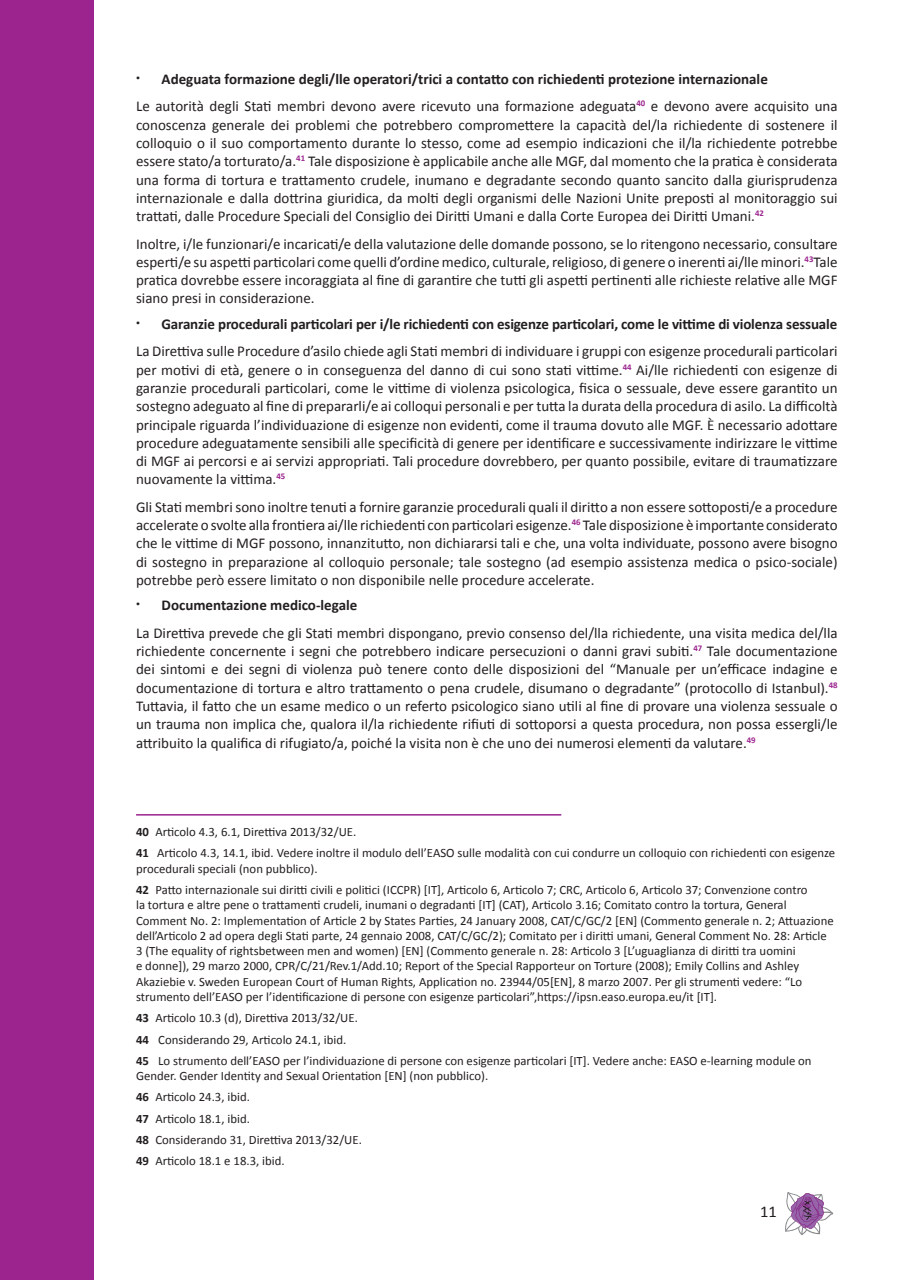
<style>
.page{position:relative;width:910px;height:1280px;background:#fff}
.page>*{position:absolute;margin:0;border:0;box-sizing:border-box;transform-origin:0 0}
.t1{font:16.5px "Calibri";color:#231f20}
.t2{font:15px/18.3px "Calibri";color:#231f20;text-align:justify}
.t3{font:12.75px/21.3px "Calibri";color:#231f20}
.s1{font-weight:700}
</style>
<div class="page">
<div style="left:0;top:0;width:94px;height:1280px;background:#9b248e"></div>
<svg style="left:785px;top:1192px;width:48px;height:43px"></svg>
<hr style="left:136px;top:814px;width:425px;height:1px;background:#9b248e">
<p class="t2" style="left:136px;top:65px;width:703px;line-height:27.3px">• <span class="s1">Adeguata formazione degli/lle operatori/trici a contatto con richiedenti protezione internazionale<br></span>Le autorità degli Stati membri devono avere ricevuto una formazione adeguata<sup>40</sup> e devono avere acquisito una</p>
<p class="t2" style="left:136px;top:115px;width:703px">conoscenza generale dei problemi che potrebbero compromettere la capacità del/la richiedente di sostenere il colloquio o il suo comportamento durante lo stesso, come ad esempio indicazioni che il/la richiedente potrebbe essere stato/a torturato/a.<sup>41</sup> Tale disposizione è applicabile anche alle MGF, dal momento che la pratica è considerata una forma di tortura e trattamento crudele, inumano e degradante secondo quanto sancito dalla giurisprudenza internazionale e dalla dottrina giuridica, da molti degli organismi delle Nazioni Unite preposti al monitoraggio sui trattati, dalle Procedure Speciali del Consiglio dei Diritti Umani e dalla Corte Europea dei Diritti Umani.<sup>42</sup></p>
<p class="t2" style="left:136px;top:234px;width:703px">Inoltre, i/le funzionari/e incaricati/e della valutazione delle domande possono, se lo ritengono necessario, consultare esperti/e su aspetti particolari come quelli d’ordine medico, culturale, religioso, di genere o inerenti ai/lle minori.<sup>43</sup>Tale pratica dovrebbe essere incoraggiata al fine di garantire che tutti gli aspetti pertinenti alle richieste relative alle MGF siano presi in considerazione.</p>
<p class="t2" style="left:136px;top:310px;width:703px;line-height:27.3px">• <span class="s1">Garanzie procedurali particolari per i/le richiedenti con esigenze particolari, come le vittime di violenza sessuale<br></span>La Direttiva sulle Procedure d’asilo chiede agli Stati membri di individuare i gruppi con esigenze procedurali particolari</p>
<p class="t2" style="left:136px;top:360px;width:703px">per motivi di età, genere o in conseguenza del danno di cui sono stati vittime.<sup>44</sup> Ai/lle richiedenti con esigenze di garanzie procedurali particolari, come le vittime di violenza psicologica, fisica o sessuale, deve essere garantito un sostegno adeguato al fine di prepararli/e ai colloqui personali e per tutta la durata della procedura di asilo. La difficoltà principale riguarda l’individuazione di esigenze non evidenti, come il trauma dovuto alle MGF. È necessario adottare procedure adeguatamente sensibili alle specificità di genere per identificare e successivamente indirizzare le vittime di MGF ai percorsi e ai servizi appropriati. Tali procedure dovrebbero, per quanto possibile, evitare di traumatizzare nuovamente la vittima.<sup>45</sup></p>
<p class="t2" style="left:136px;top:497px;width:703px">Gli Stati membri sono inoltre tenuti a fornire garanzie procedurali quali il diritto a non essere sottoposti/e a procedure accelerate o svolte alla frontiera ai/lle richiedenti con particolari esigenze.<sup>46</sup> Tale disposizione è importante considerato che le vittime di MGF possono, innanzitutto, non dichiararsi tali e che, una volta individuate, possono avere bisogno di sostegno in preparazione al colloquio personale; tale sostegno (ad esempio assistenza medica o psico-sociale) potrebbe però essere limitato o non disponibile nelle procedure accelerate.</p>
<p class="t2" style="left:136px;top:591px;width:703px;line-height:27.3px">• <span class="s1">Documentazione medico-legale<br></span>La Direttiva prevede che gli Stati membri dispongano, previo consenso del/lla richiedente, una visita medica del/lla</p>
<p class="t2" style="left:136px;top:641px;width:703px">richiedente concernente i segni che potrebbero indicare persecuzioni o danni gravi subiti.<sup>47</sup> Tale documentazione dei sintomi e dei segni di violenza può tenere conto delle disposizioni del “Manuale per un’efficace indagine e documentazione di tortura e altro trattamento o pena crudele, disumano o degradante” (protocollo di Istanbul).<sup>48<br></sup>Tuttavia, il fatto che un esame medico o un referto psicologico siano utili al fine di provare una violenza sessuale o un trauma non implica che, qualora il/la richiedente rifiuti di sottoporsi a questa procedura, non possa essergli/le attribuito la qualifica di rifugiato/a, poiché la visita non è che uno dei numerosi elementi da valutare.<sup>49</sup></p>
<p class="t3" style="left:136px;top:821px;width:701px"><span class="s1">40</span> Articolo 4.3, 6.1, Direttiva 2013/32/UE.<br><span class="s1">41</span> Articolo 4.3, 14.1, ibid. Vedere inoltre il modulo dell’EASO sulle modalità con cui condurre un colloquio con richiedenti con esigenze</p>
<p class="t3" style="left:136px;top:857px;width:673px">procedurali speciali (non pubblico).<br><span class="s1">42</span> Patto internazionale sui diritti civili e politici (ICCPR) [IT], Articolo 6, Articolo 7; CRC, Articolo 6, Articolo 37; Convenzione contro</p>
<p class="t3" style="left:136px;top:897px;width:699px;line-height:15.3px">la tortura e altre pene o trattamenti crudeli, inumani o degradanti [IT] (CAT), Articolo 3.16; Comitato contro la tortura, General Comment No. 2: Implementation of Article 2 by States Parties, 24 January 2008, CAT/C/GC/2 [EN] (Commento generale n. 2; Attuazione dell’Articolo 2 ad opera degli Stati parte, 24 gennaio 2008, CAT/C/GC/2); Comitato per i diritti umani, General Comment No. 28: Article 3 (The equality of rightsbetween men and women) [EN] (Commento generale n. 28: Articolo 3 [L’uguaglianza di diritti tra uomini<br>e donne]), 29 marzo 2000, CPR/C/21/Rev.1/Add.10; Report of the Special Rapporteur on Torture (2008); Emily Collins and Ashley Akaziebie v. Sweden European Court of Human Rights, Application no. 23944/05[EN], 8 marzo 2007. Per gli strumenti vedere: “Lo strumento dell’EASO per l’identificazione di persone con esigenze particolari”,https://ipsn.easo.europa.eu/it [IT].</p>
<p class="t3" style="left:136px;top:1007px;width:677px"><span class="s1">43</span> Articolo 10.3 (d), Direttiva 2013/32/UE.<br><span class="s1">44</span> Considerando 29, Articolo 24.1, ibid.<br><span class="s1">45</span> Lo strumento dell’EASO per l’individuazione di persone con esigenze particolari [IT]. Vedere anche: EASO e-learning module on</p>
<p class="t3" style="left:136px;top:1064px;width:354px">Gender. Gender Identity and Sexual Orientation [EN] (non pubblico).<br><span class="s1">46</span> Articolo 24.3, ibid.<br><span class="s1">47</span> Articolo 18.1, ibid.<br><span class="s1">48</span> Considerando 31, Direttiva 2013/32/UE.<br><span class="s1">49</span> Articolo 18.1 e 18.3, ibid.</p>
<p class="t1" style="left:760px;top:1201px;width:18px">11</p>
</div>
